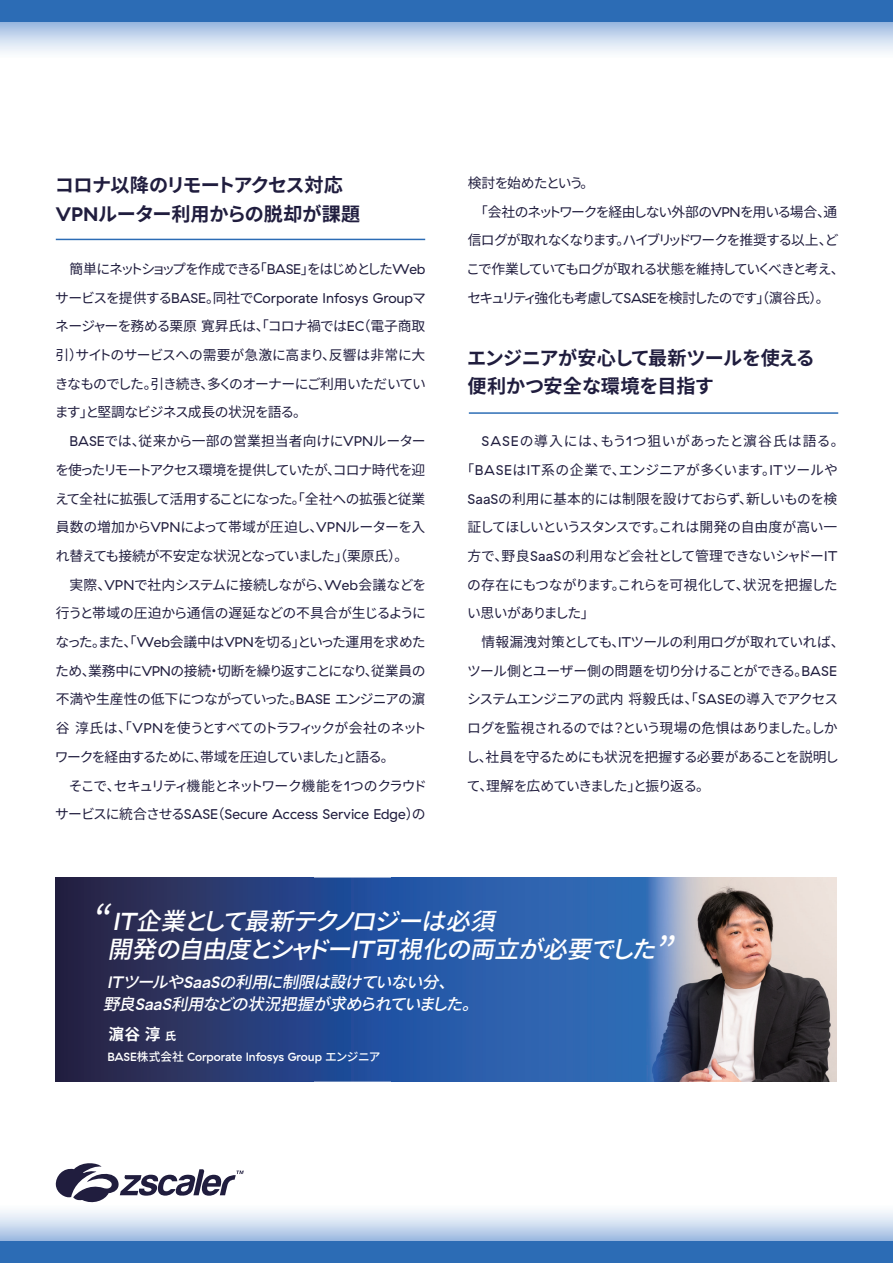
<style>
.page{position:relative;width:893px;height:1263px;background:#fff}
.page>*{position:absolute;margin:0;border:0;box-sizing:border-box;transform-origin:0 0}
.t1{font:italic 38.25px "Noto Sans JP";color:#fff}
.t2{font:italic 38.25px "Noto Sans JP";color:#fff;scale:1.04 1}
.t3{font:italic 500 24.15px/29px "Noto Sans JP";color:#fff}
.t4{font:700 19.2px/28.7px "Noto Sans JP";letter-spacing:-.025em;color:#201d3e}
.t5{font:italic 500 16.2px/22.2px "Noto Sans JP";color:#fff}
.t6{font:700 15.75px "Noto Sans JP";color:#fff}
.t7{font:14.1px "GT Haptik ZS";color:#201d3e}
.t8{font:13.8px/28.7px "Noto Sans JP";letter-spacing:-.065em;color:#201d3e;text-align:justify}
.t9{font:13.8px "Noto Sans JP";letter-spacing:-.045em;color:#201d3e}
.t10{font:13.8px "Noto Sans JP";letter-spacing:-.085em;color:#201d3e}
.t11{font:13.8px "Noto Sans JP";letter-spacing:-.035em;color:#201d3e}
.t12{font:13.8px "Noto Sans JP";letter-spacing:-.115em;color:#201d3e}
.t13{font:13.8px "Noto Sans JP";letter-spacing:-.12em;color:#201d3e}
.t14{font:13.8px "Noto Sans JP";letter-spacing:-.015em;color:#201d3e}
.t15{font:13.8px "Noto Sans JP";letter-spacing:-.095em;color:#201d3e}
.t16{font:13.8px "Noto Sans JP";letter-spacing:-.025em;color:#201d3e}
.t17{font:13.8px "Noto Sans JP";letter-spacing:-.09em;color:#201d3e}
.t18{font:13.8px "Noto Sans JP";letter-spacing:.04em;color:#201d3e}
.t19{font:500 12px "GT Haptik ZS";letter-spacing:-.005em;color:#fff}
.s1{font-family:"GT Haptik ZS";font-size:19.5px}
.s2{font-family:"GT Haptik ZS";font-size:14.1px}
.s3{font-family:"Noto Sans JP";font-size:13.8px}
.s4{font-family:"GT Haptik ZS";font-size:24.6px}
.s5{font-family:"GT Haptik ZS";font-size:16.5px}
.s6{font-size:11.1px}
.s7{font-family:"Noto Sans JP";font-size:11.7px}
</style>
<div class="page">
<img style="left:0;top:21px;width:893px;height:32px">
<img style="left:0;top:1210px;width:893px;height:32px">
<div style="left:0;top:0;width:893px;height:21px;background:#2c6cb5"></div>
<div style="left:0;top:1242px;width:893px;height:21px;background:#2c6cb5"></div>
<svg style="left:55px;top:1163px;width:189px;height:40px"></svg>
<hr style="left:56px;top:239px;width:369px;height:1px;background:#2c6cb5">
<hr style="left:469px;top:412px;width:369px;height:2px;background:#2c6cb5">
<img style="left:417px;top:877px;width:419px;height:205px">
<img style="left:56px;top:877px;width:361px;height:205px">
<h3 class="t4" style="left:55px;top:172px;width:307px">コロナ以降のリモートアクセス対応<br><span class="s1">VPN</span>ルーター利用からの脱却が課題</h3>
<p class="t12" style="left:70px;top:261px;width:357px">簡単にネットショップを作成できる「<span class="s2">BASE</span>」をはじめとした<span class="s2">Web</span></p>
<p class="t7" style="left:55px;top:289px;width:372px"><span class="s3">サービスを提供する</span>BASE<span class="s3">。同社で</span>Corporate Infosys Group<span class="s3">マ</span></p>
<p class="t8" style="left:55px;top:312px;width:373px">ネージャーを務める栗原寛昇氏は、「コロナ禍では<span class="s2">EC</span>（電子商取引）サイトのサービスへの需要が急激に高まり、反響は非常に大きなものでした。引き続き、多くのオーナーにご利用いただいています」と堅調なビジネス成長の状況を語る。</p>
<p class="t8" style="left:55px;top:427px;width:372px;text-indent:14px"><span class="s2">BASE</span>では、従来から一部の営業担当者向けに<span class="s2">VPN</span>ルーターを使ったリモートアクセス環境を提供していたが、コロナ時代を迎えて全社に拡張して活用することになった。「全社への拡張と従業員数の増加から<span class="s2">VPN</span>によって帯域が圧迫し、<span class="s2">VPN</span>ルーターを入れ替えても接続が不安定な状況となっていました」（栗原氏）。</p>
<p class="t8" style="left:55px;top:570px;width:373px;text-indent:15px">実際、<span class="s2">VPN</span>で社内システムに接続しながら、<span class="s2">Web</span>会議などを行うと帯域の圧迫から通信の遅延などの不具合が生じるようになった。また、「<span class="s2">Web</span>会議中は<span class="s2">VPN</span>を切る」といった運用を求めたため、業務中に<span class="s2">VPN</span>の接続・切断を繰り返すことになり、従業員の不満や生産性の低下につながっていった。<span class="s2">BASE</span> エンジニアの濵谷淳氏は、「<span class="s2">VPN</span>を使うとすべてのトラフィックが会社のネットワークを経由するために、帯域を圧迫していました」と語る。</p>
<p class="t10" style="left:69px;top:778px;width:359px">そこで、セキュリティ機能とネットワーク機能を<span class="s2">1</span>つのクラウド</p>
<p class="t7" style="left:55px;top:806px;width:372px"><span class="s3">サービスに統合させる</span>SASE<span class="s3">（</span>Secure Access Service Edge<span class="s3">）の</span></p>
<p class="t10" style="left:468px;top:175px;width:128px">検討を始めたという。</p>
<p class="t10" style="left:474px;top:204px;width:364px">「会社のネットワークを経由しない外部の<span class="s2">VPN</span>を用いる場合、通</p>
<p class="t15" style="left:468px;top:232px;width:372px">信ログが取れなくなります。ハイブリッドワークを推奨する以上、ど</p>
<p class="t17" style="left:466px;top:261px;width:380px">こで作業していてもログが取れる状態を維持していくべきと考え、</p>
<p class="t13" style="left:467px;top:290px;width:364px">セキュリティ強化も考慮して<span class="s2">SASE</span>を検討したのです」（濵谷氏）。</p>
<h3 class="t4" style="left:467px;top:344px;width:349px">エンジニアが安心して最新ツールを使える便利かつ安全な環境を目指す</h3>
<p class="t18" style="left:481px;top:433px;width:365px"><span class="s2">SASE</span>の導入には、もう<span class="s2">1</span>つ狙いがあったと濵谷氏は語る。</p>
<p class="t14" style="left:460px;top:462px;width:379px">「<span class="s2">BASE</span>は<span class="s2">IT</span>系の企業で、エンジニアが多くいます。<span class="s2">IT</span>ツールや</p>
<p class="t11" style="left:468px;top:491px;width:371px"><span class="s2">SaaS</span>の利用に基本的には制限を設けておらず、新しいものを検</p>
<p class="t8" style="left:468px;top:513px;width:371px">証してほしいというスタンスです。これは開発の自由度が高い一</p>
<p class="t16" style="left:468px;top:548px;width:371px">方で、野良<span class="s2">SaaS</span>の利用など会社として管理できないシャドー<span class="s2">IT</span></p>
<p class="t9" style="left:467px;top:577px;width:372px">の存在にもつながります。これらを可視化して、状況を把握した</p>
<p class="t8" style="left:467px;top:599px;width:129px">い思いがありました」</p>
<p class="t11" style="left:481px;top:634px;width:365px">情報漏洩対策としても、<span class="s2">IT</span>ツールの利用ログが取れていれば、</p>
<p class="t9" style="left:467px;top:663px;width:371px">ツール側とユーザー側の問題を切り分けることができる。<span class="s2">BASE</span></p>
<p class="t9" style="left:467px;top:692px;width:372px">システムエンジニアの武内将毅氏は、「<span class="s2">SASE</span>の導入でアクセス</p>
<p class="t9" style="left:467px;top:720px;width:372px">ログを監視されるのでは？という現場の危惧はありました。しか</p>
<p class="t8" style="left:466px;top:743px;width:374px">し、社員を守るためにも状況を把握する必要があることを説明し</p>
<p class="t8" style="left:467px;top:771px;width:245px">て、理解を広めていきました」と振り返る。</p>
<h1 class="t1" style="left:91px;top:897px;width:39px">“</h1>
<h2 class="t3" style="left:107px;top:907px;width:562px"><span class="s4">I T</span>企業として最新テクノロジーは必須<br>開発の自由度とシャドー<span class="s4">IT</span>可視化の両立が必要でした</h2>
<h1 class="t2" style="left:653px;top:930px;width:39px">”</h1>
<p class="t5" style="left:103px;top:971px;width:385px"><span class="s5">IT</span>ツールや<span class="s5">Sa a S</span>の利用に制限は設けていない分、野良<span class="s5">Sa a S</span>利用などの状況把握が求められていました。</p>
<p class="t6" style="left:109px;top:1025px;width:69px">濵谷淳<span class="s6">氏</span></p>
<p class="t19" style="left:107px;top:1049px;width:275px">BASE<span class="s7">株式会社</span> Corporate Infosys Group <span class="s7">エンジニア</span></p>
</div>
